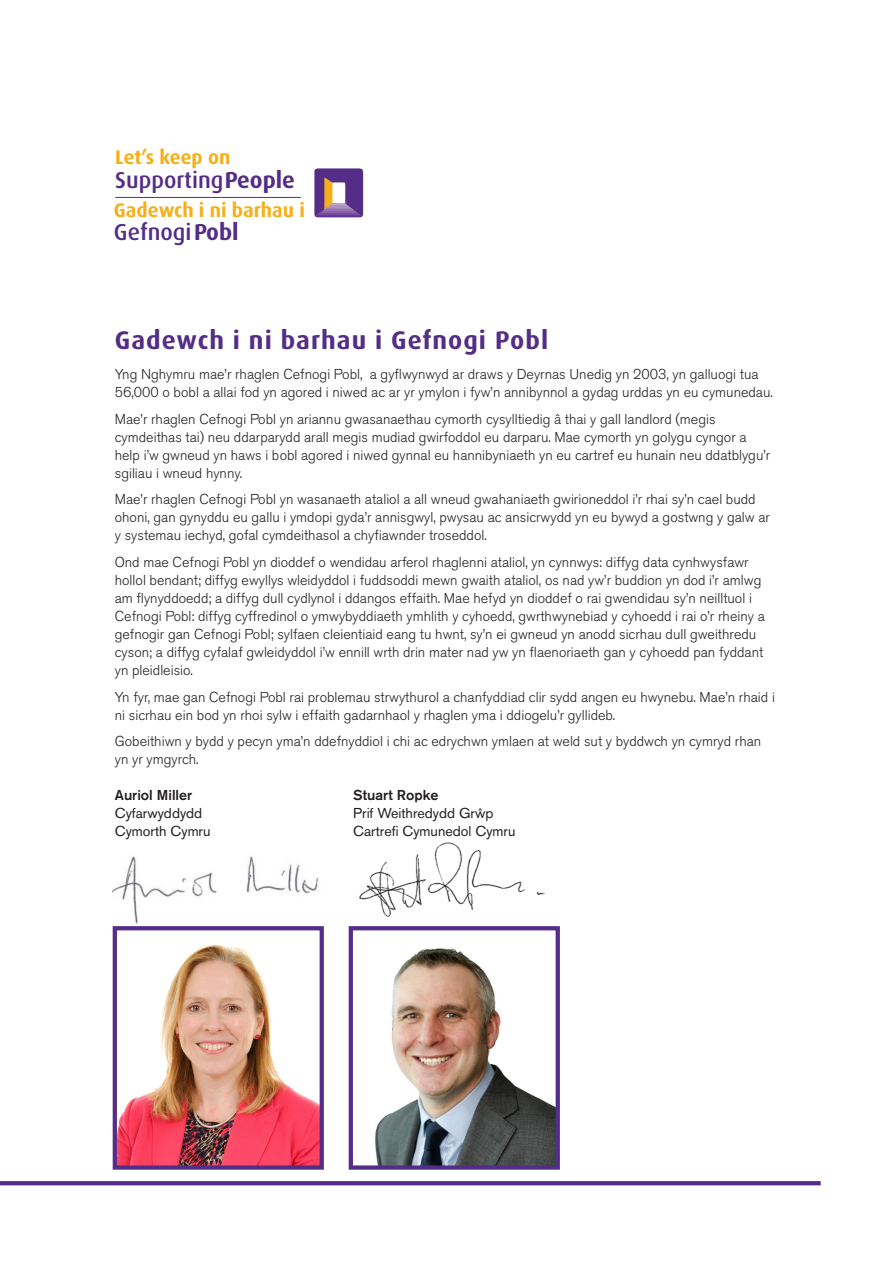
<style>
.page{position:relative;width:893px;height:1263px;background:#fff}
.page>*{position:absolute;margin:0;border:0;box-sizing:border-box;transform-origin:0 0}
.sub{font:700 25.5px "Dax";letter-spacing:.04em;color:#532d87}
.t1{font:500 23.1px "Dax";color:#532d88}
.t2{font:700 19.65px "Dax";color:#f6af19}
.body{font:300 14.25px/18px "Akzidenz Grotesk Pro";color:#231f20}
.body-2{font:14.25px/18px "Akzidenz Grotesk Pro";color:#231f20}
.s1{font-weight:700}
.s2{font-weight:500}
</style>
<div class="page">
<svg style="left:0;top:1181px;width:821px;height:4px;fill:#532d87"></svg>
<svg style="left:314px;top:168px;width:49px;height:50px"></svg>
<hr style="left:115px;top:197px;width:186px;height:1px;background:#532d88">
<img style="left:113px;top:856px;width:206px;height:68px">
<img style="left:359px;top:842px;width:186px;height:75px">
<img style="left:118px;top:944px;width:201px;height:221px">
<div style="left:113px;top:926px;width:211px;height:244px;border:4px solid #532d87"></div>
<img style="left:375px;top:948px;width:180px;height:217px">
<div style="left:349px;top:926px;width:211px;height:244px;border:4px solid #532d87"></div>
<h3 class="t2" style="left:115px;top:146px;width:117px">Let’s keep on</h3>
<h2 class="t1" style="left:115px;top:167px;width:181px">Supporting <span class="s1">People</span></h2>
<h3 class="t2" style="left:114px;top:199px;width:192px">Gadewch i ni barhau i</h3>
<h2 class="t1" style="left:114px;top:220px;width:126px">Gefnogi <span class="s1">Pobl</span></h2>
<p class="sub" style="left:115px;top:325px;width:435px">Gadewch i ni barhau i Gefnogi Pobl</p>
<p class="body" style="left:115px;top:365px;width:660px">Yng Nghymru mae’r rhaglen Cefnogi Pobl, a gyflwynwyd ar draws y Deyrnas Unedig yn 2003, yn galluogi tua<br>56,000 o bobl a allai fod yn agored i niwed ac ar yr ymylon i fyw’n annibynnol a gydag urddas yn eu cymunedau.</p>
<p class="body" style="left:115px;top:410px;width:657px">Mae’r rhaglen Cefnogi Pobl yn ariannu gwasanaethau cymorth cysylltiedig â thai y gall landlord (megis cymdeithas tai) neu ddarparydd arall megis mudiad gwirfoddol eu darparu. Mae cymorth yn golygu cyngor a help i’w gwneud yn haws i bobl agored i niwed gynnal eu hannibyniaeth yn eu cartref eu hunain neu ddatblygu’r sgiliau i wneud hynny.</p>
<p class="body" style="left:115px;top:490px;width:657px">Mae’r rhaglen Cefnogi Pobl yn wasanaeth ataliol a all wneud gwahaniaeth gwirioneddol i’r rhai sy’n cael budd ohoni, gan gynyddu eu gallu i ymdopi gyda’r annisgwyl, pwysau ac ansicrwydd yn eu bywyd a gostwng y galw ar y systemau iechyd, gofal cymdeithasol a chyfiawnder troseddol.</p>
<p class="body" style="left:115px;top:553px;width:651px">Ond mae Cefnogi Pobl yn dioddef o wendidau arferol rhaglenni ataliol, yn cynnwys: diffyg data cynhwysfawr hollol bendant; diffyg ewyllys wleidyddol i fuddsoddi mewn gwaith ataliol, os nad yw’r buddion yn dod i’r amlwg am flynyddoedd; a diffyg dull cydlynol i ddangos effaith. Mae hefyd yn dioddef o rai gwendidau sy’n neilltuol i Cefnogi Pobl: diffyg cyffredinol o ymwybyddiaeth ymhlith y cyhoedd, gwrthwynebiad y cyhoedd i rai o’r rheiny a gefnogir gan Cefnogi Pobl; sylfaen cleientiaid eang tu hwnt, sy’n ei gwneud yn anodd sicrhau dull gweithredu cyson; a diffyg cyfalaf gwleidyddol i’w ennill wrth drin mater nad yw yn flaenoriaeth gan y cyhoedd pan fyddant yn pleidleisio.</p>
<p class="body" style="left:115px;top:687px;width:662px">Yn fyr, mae gan Cefnogi Pobl rai problemau strwythurol a chanfyddiad clir sydd angen eu hwynebu. Mae’n rhaid i ni sicrhau ein bod yn rhoi sylw i effaith gadarnhaol y rhaglen yma i ddiogelu’r gyllideb.</p>
<p class="body" style="left:115px;top:732px;width:648px">Gobeithiwn y bydd y pecyn yma’n ddefnyddiol i chi ac edrychwn ymlaen at weld sut y byddwch yn cymryd rhan yn yr ymgyrch.</p>
<p class="body-2" style="left:115px;top:785px;width:97px"><span class="s2">Auriol Miller<br></span>Cyfarwyddydd<br>Cymorth Cymru</p>
<p class="body-2" style="left:353px;top:785px;width:164px"><span class="s2">Stuart Ropke<br></span>Prif Weithredydd Grŵp<br>Cartrefi Cymunedol Cymru</p>
</div>
